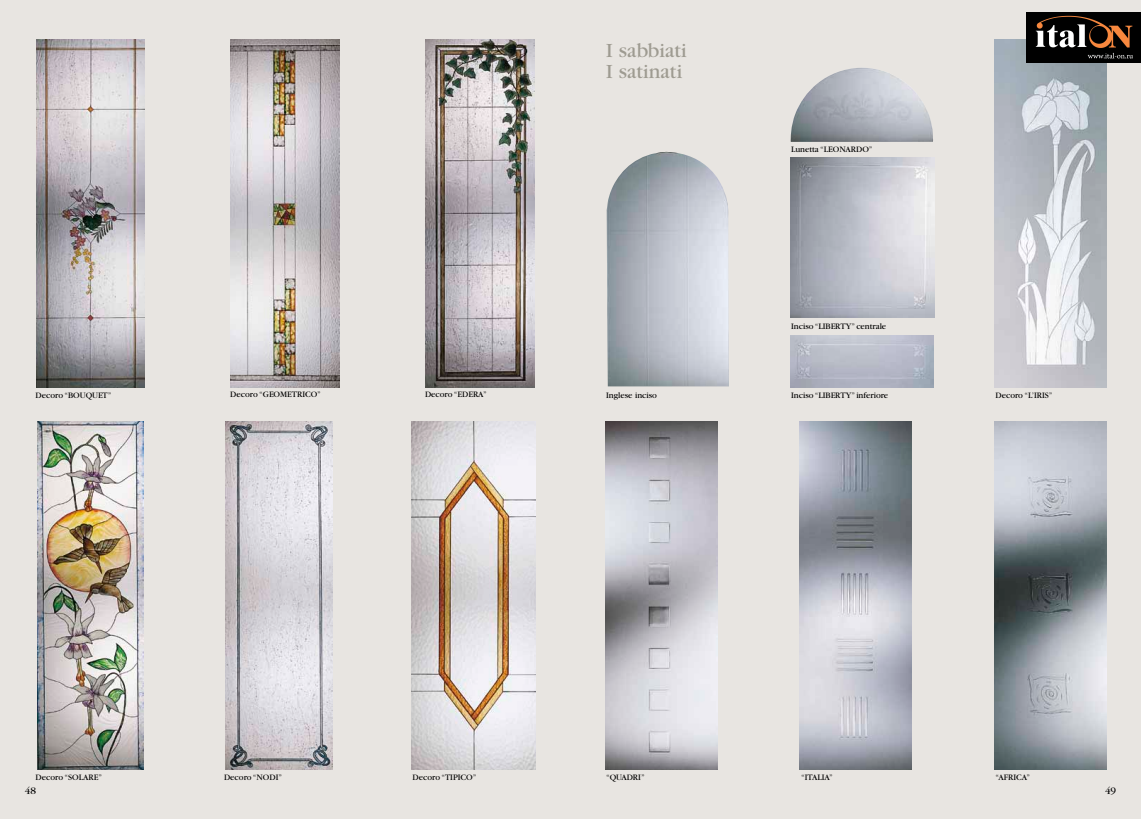
<style>
.page{position:relative;width:1141px;height:819px;background:#e8e5e1}
.page>*{position:absolute;margin:0;border:0;box-sizing:border-box;transform-origin:0 0}
.t1{font:21px/21px "Garamond";color:#9e9b91}
.t2{font:10.5px "Garamond";color:#000}
.t3{font:8.75px "Garamond";color:#000}
</style>
<div class="page">
<img style="left:37px;top:40px;width:107px;height:347px">
<img style="left:231px;top:40px;width:109px;height:347px">
<img style="left:426px;top:40px;width:108px;height:347px">
<img style="left:38px;top:422px;width:105px;height:347px">
<img style="left:226px;top:422px;width:107px;height:347px">
<img style="left:412px;top:422px;width:124px;height:347px">
<img style="left:605px;top:422px;width:112px;height:347px">
<img style="left:800px;top:422px;width:111px;height:347px">
<img style="left:995px;top:422px;width:111px;height:347px">
<img style="left:995px;top:40px;width:111px;height:347px">
<img style="left:606px;top:152px;width:123px;height:234px">
<img style="left:790px;top:335px;width:144px;height:52px">
<img style="left:790px;top:158px;width:144px;height:159px">
<img style="left:790px;top:68px;width:143px;height:74px">
<img style="left:1027px;top:13px;width:114px;height:49px">
<p class="t3" style="left:36px;top:391px;width:77px">Decoro “BOUQUET”</p>
<p class="t3" style="left:230px;top:390px;width:92px">Decoro “GEOMETRICO”</p>
<p class="t3" style="left:425px;top:390px;width:63px">Decoro “EDERA”</p>
<h1 class="t1" style="left:606px;top:40px;width:82px">I sabbiati<br>I satinati</h1>
<p class="t3" style="left:791px;top:144px;width:83px">Lunetta “LEONARDO”</p>
<p class="t3" style="left:791px;top:322px;width:97px">Inciso “LIBERTY” centrale</p>
<p class="t3" style="left:606px;top:390px;width:52px">Inglese inciso</p>
<p class="t3" style="left:791px;top:390px;width:99px">Inciso “LIBERTY” inferiore</p>
<p class="t3" style="left:995px;top:391px;width:59px">Decoro “L’IRIS”</p>
<p class="t3" style="left:36px;top:772px;width:68px">Decoro “SOLARE”</p>
<p class="t3" style="left:224px;top:772px;width:60px">Decoro “NODI”</p>
<p class="t3" style="left:413px;top:772px;width:65px">Decoro “TIPICO”</p>
<p class="t3" style="left:606px;top:772px;width:40px">“QUADRI”</p>
<p class="t3" style="left:801px;top:772px;width:33px">“ITALIA”</p>
<p class="t3" style="left:995px;top:772px;width:36px">“AFRICA”</p>
<p class="t2" style="left:25px;top:785px;width:13px">48</p>
<p class="t2" style="left:1105px;top:785px;width:13px">49</p>
</div>
